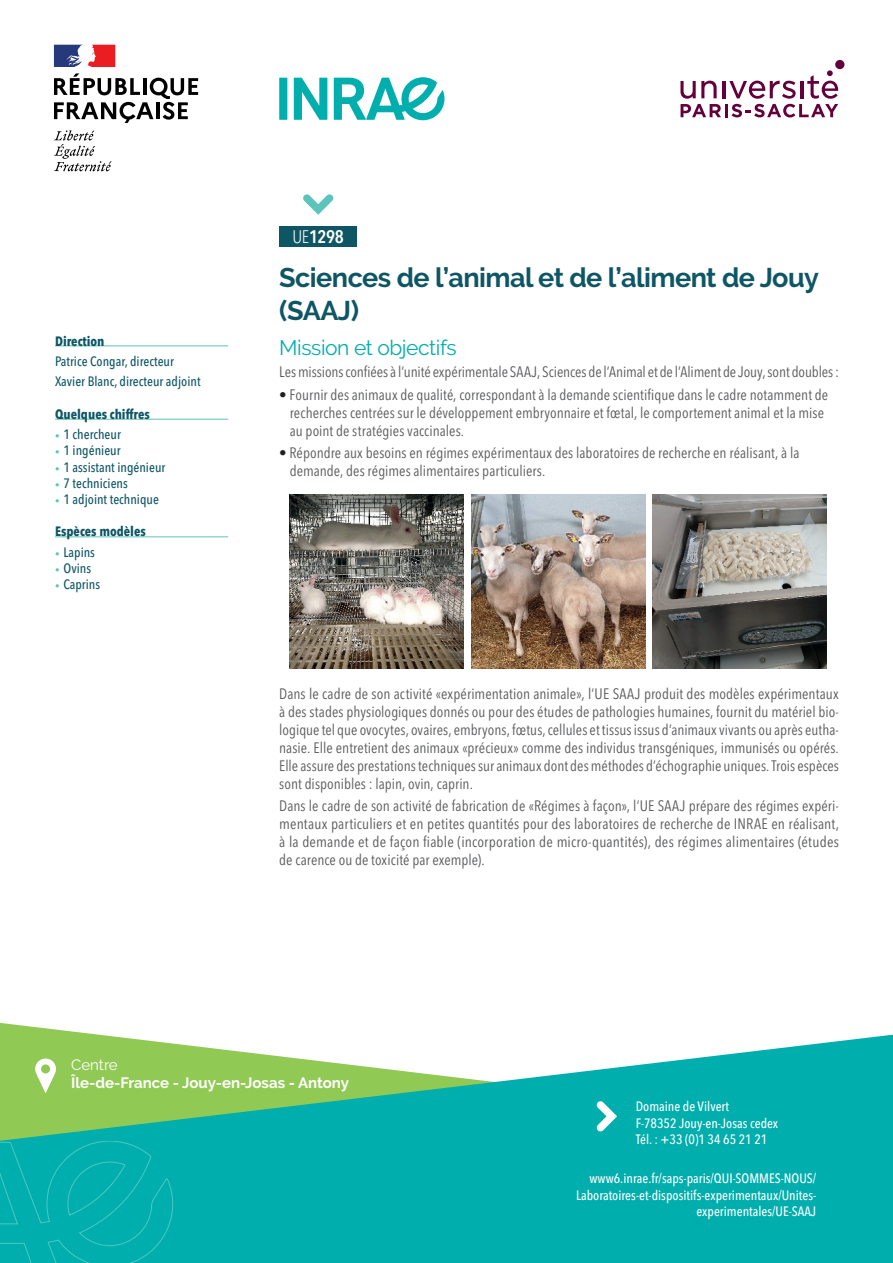
<style>
.page{position:relative;width:893px;height:1263px;background:#fff}
.page>*{position:absolute;margin:0;border:0;box-sizing:border-box;transform-origin:0 0}
.t1{font:700 27px/32.4px "Raleway";letter-spacing:-.02em;color:#0f5664}
.t2{font:21px "Raleway";letter-spacing:-.02em;color:#00afad}
.t3{font:600 condensed 18px "Avenir Next LT Pro";color:#fff}
.t4{font:condensed 15px/18px "Avenir Next LT Pro";color:#57585a}
.t5{font:700 15px "Raleway";color:#fff}
.t6{font:15px "Raleway";color:#fff}
.t7{font:500 condensed 13.5px/16.2px "Avenir Next LT Pro";color:#fff}
.t8{font:500 condensed 13.5px/20.4px "Avenir Next LT Pro";color:#0f5664}
.t9{font:700 condensed 13.5px "Avenir Next LT Pro";color:#0f5664}
.s1{font-size:9px;color:#5ac4bd}
.s2{font-weight:300}
.s3{color:#231f20}
</style>
<div class="page">
<div style="left:279px;top:226px;width:78px;height:20px;background:#0f5664"></div>
<img style="left:290px;top:495px;width:174px;height:174px">
<img style="left:471px;top:495px;width:174px;height:174px">
<img style="left:653px;top:495px;width:174px;height:174px">
<hr style="left:55px;top:345px;width:173px;height:1px;background:#5ac4bd">
<hr style="left:55px;top:419px;width:173px;height:1px;background:#5ac4bd">
<hr style="left:55px;top:536px;width:173px;height:1px;background:#5ac4bd">
<svg style="left:303px;top:194px;width:31px;height:21px"></svg>
<svg style="left:0;top:1035px;width:893px;height:228px;background:#30bba7"></svg>
<svg style="left:0;top:1141px;width:173px;height:122px;background:#03afae"></svg>
<svg style="left:596px;top:1101px;width:21px;height:30px"></svg>
<svg style="left:35px;top:1058px;width:21px;height:35px"></svg>
<div style="left:279px;top:78px;width:8px;height:42px;background:#00afad"></div>
<svg style="left:294px;top:78px;width:33px;height:42px"></svg>
<svg style="left:334px;top:77px;width:110px;height:43px"></svg>
<div style="left:835px;top:60px;width:9px;height:9px;background:#63003c;border-radius:50%"></div>
<svg style="left:680px;top:70px;width:158px;height:47px"></svg>
<svg style="left:54px;top:73px;width:144px;height:50px"></svg>
<svg style="left:54px;top:130px;width:58px;height:41px"></svg>
<svg style="left:54px;top:45px;width:61px;height:22px"></svg>
<p class="t9" style="left:55px;top:332px;width:51px">Direction</p>
<p class="t8" style="left:55px;top:351px;width:147px">Patrice Congar, directeur<br>Xavier Blanc, directeur adjoint</p>
<p class="t9" style="left:55px;top:406px;width:96px">Quelques chiffres</p>
<p class="t8" style="left:55px;top:424px;width:67px"><span class="s1">•</span> 1 chercheur</p>
<p class="t8" style="left:55px;top:440px;width:67px"><span class="s1">•</span> 1 ingénieur</p>
<p class="t8" style="left:55px;top:457px;width:112px"><span class="s1">•</span> 1 assistant ingénieur</p>
<p class="t8" style="left:55px;top:473px;width:74px"><span class="s1">•</span> 7 techniciens</p>
<p class="t8" style="left:55px;top:489px;width:105px"><span class="s1">•</span> 1 adjoint technique</p>
<p class="t9" style="left:55px;top:523px;width:92px">Espèces modèles</p>
<p class="t8" style="left:55px;top:542px;width:42px"><span class="s1">•</span> Lapins</p>
<p class="t8" style="left:55px;top:558px;width:38px"><span class="s1">•</span> Ovins</p>
<p class="t8" style="left:55px;top:574px;width:47px"><span class="s1">•</span> Caprins</p>
<p class="t3" style="left:292px;top:226px;width:53px"><span class="s2">UE</span>1298</p>
<h1 class="t1" style="left:279px;top:262px;width:541px">Sciences de l’animal et de l’aliment de Jouy (SAAJ)</h1>
<h2 class="t2" style="left:279px;top:335px;width:179px">Mission et objectifs</h2>
<p class="t4" style="left:279px;top:363px;width:561px">Les missions confiées à l’unité expérimentale SAAJ, Sciences de l’Animal et de l’Aliment de Jouy, sont doubles :</p>
<p class="t4" style="left:290px;top:385px;width:540px;text-indent:-10px"><span class="s3">•</span> Fournir des animaux de qualité, correspondant à la demande scientifique dans le cadre notamment de recherches centrées sur le développement embryonnaire et fœtal, le comportement animal et la mise au point de stratégies vaccinales.</p>
<p class="t4" style="left:290px;top:443px;width:511px;text-indent:-10px"><span class="s3">•</span> Répondre aux besoins en régimes expérimentaux des laboratoires de recherche en réalisant, à la demande, des régimes alimentaires particuliers.</p>
<p class="t4" style="left:279px;top:685px;width:561px;text-align:justify">Dans le cadre de son activité «expérimentation animale», l’UE SAAJ produit des modèles expérimentaux à des stades physiologiques donnés ou pour des études de pathologies humaines, fournit du matériel bio&shy;logique tel que ovocytes, ovaires, embryons, fœtus, cellules et tissus issus d’animaux vivants ou après eutha&shy;nasie. Elle entretient des animaux «précieux» comme des individus transgéniques, immunisés ou opérés.<br>Elle assure des prestations techniques sur animaux dont des méthodes d’échographie uniques. Trois espèces sont disponibles : lapin, ovin, caprin.</p>
<p class="t4" style="left:279px;top:797px;width:561px;text-align:justify">Dans le cadre de son activité de fabrication de «Régimes à façon», l’UE SAAJ prépare des régimes expéri&shy;mentaux particuliers et en petites quantités pour des laboratoires de recherche de INRAE en réalisant, à la demande et de façon fiable (incorporation de micro-quantités), des régimes alimentaires (études de carence ou de toxicité par exemple).</p>
<p class="t6" style="left:71px;top:1056px;width:48px">Centre</p>
<p class="t5" style="left:71px;top:1074px;width:279px">Île-de-France - Jouy-en-Josas - Antony</p>
<p class="t7" style="left:636px;top:1098px;width:144px">Domaine de Vilvert<br>F-78352 Jouy-en-Josas cedex<br>Tél. : +33 (0)1 34 65 21 21</p>
<p class="t7" style="left:576px;top:1170px;width:242px;text-align:right">www6.inrae.fr/saps-paris/QUI-SOMMES-NOUS/<br>Laboratoires-et-dispositifs-experimentaux/Unites&shy;experimentales/UE-SAAJ</p>
</div>
